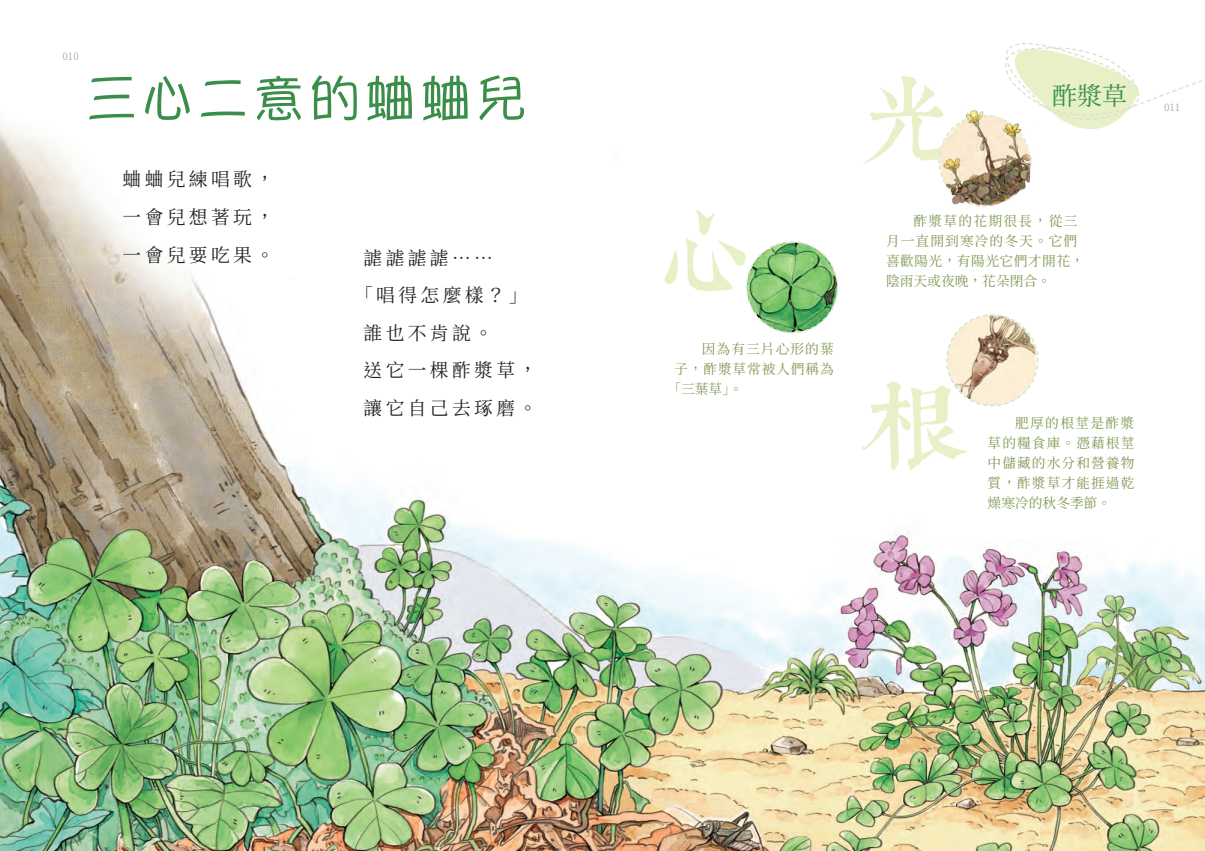
<style>
.page{position:relative;width:1205px;height:851px;background:#fff}
.page>*{position:absolute;margin:0;border:0;box-sizing:border-box;transform-origin:0 0}
.t1{font:93.75px "Tpld Khang Xi Dict Trial";color:#e8f0c7}
.t2{font:52.5px "Yuppy TC";letter-spacing:.06em;color:#3a8e49}
.t3{font:25px "Noto Serif CJ Ktc";color:#3a8e49}
.t4{font:18.75px/37.5px "Noto Serif CJ Ktc";letter-spacing:.18em;color:#231f20;text-align:justify}
.t5{font:13.75px/20px "Noto Serif CJ Ktc";letter-spacing:.075em;color:#809853;text-align:justify}
.t6{font:13.75px/20px "Noto Serif CJ Ktc";letter-spacing:.055em;color:#809853}
.t7{font:10px "Noto Serif CJ Ktc";color:#a8a9ad}
</style>
<div class="page">
<img style="left:0;top:124px;width:1205px;height:726px">
<img style="left:927px;top:124px;width:110px;height:91px">
<img style="left:745px;top:240px;width:94px;height:94px">
<svg style="left:945px;top:313px;width:94px;height:94px"></svg>
<svg style="left:937px;top:43px;width:268px;height:164px"></svg>
<p class="t7" style="left:63px;top:51px;width:18px">010</p>
<h2 class="t2" style="left:85px;top:64px;width:444px">三心二意的蛐蛐兒</h2>
<h3 class="t4" style="left:123px;top:161px;width:153px">蛐蛐兒練唱歌，一會兒想著玩，一會兒要吃果。</h3>
<h3 class="t4" style="left:363px;top:239px;width:131px">謔謔謔謔……</h3>
<h3 class="t4" style="left:354px;top:277px;width:175px">「唱得怎麼樣？」</h3>
<h3 class="t4" style="left:363px;top:314px;width:131px">誰也不肯說。</h3>
<h3 class="t4" style="left:363px;top:352px;width:175px">送它一棵酢漿草，</h3>
<h3 class="t4" style="left:363px;top:389px;width:175px">讓它自己去琢磨。</h3>
<h1 class="t1" style="left:658px;top:199px;width:95px">心</h1>
<p class="t5" style="left:702px;top:339px;width:133px">因為有三片心形的葉</p>
<p class="t5" style="left:674px;top:359px;width:161px">子，酢漿草常被人們稱為</p>
<p class="t5" style="left:667px;top:379px;width:77px">「三葉草」。</p>
<h1 class="t1" style="left:860px;top:68px;width:95px">光</h1>
<h3 class="t3" style="left:1052px;top:81px;width:76px">酢漿草</h3>
<p class="t6" style="left:886px;top:212px;width:200px;text-indent:28px">酢漿草的花期很長，從三月一直開到寒冷的冬天。它們喜歡陽光，有陽光它們才開花，陰雨天或夜晚，花朵閉合。</p>
<h1 class="t1" style="left:867px;top:374px;width:95px">根</h1>
<p class="t5" style="left:987px;top:413px;width:148px;text-indent:28px">肥厚的根莖是酢漿草的糧食庫。憑藉根莖中儲藏的水分和營養物質，酢漿草才能捱過乾燥寒冷的秋冬季節。</p>
<p class="t7" style="left:1164px;top:101px;width:18px">011</p>
</div>
